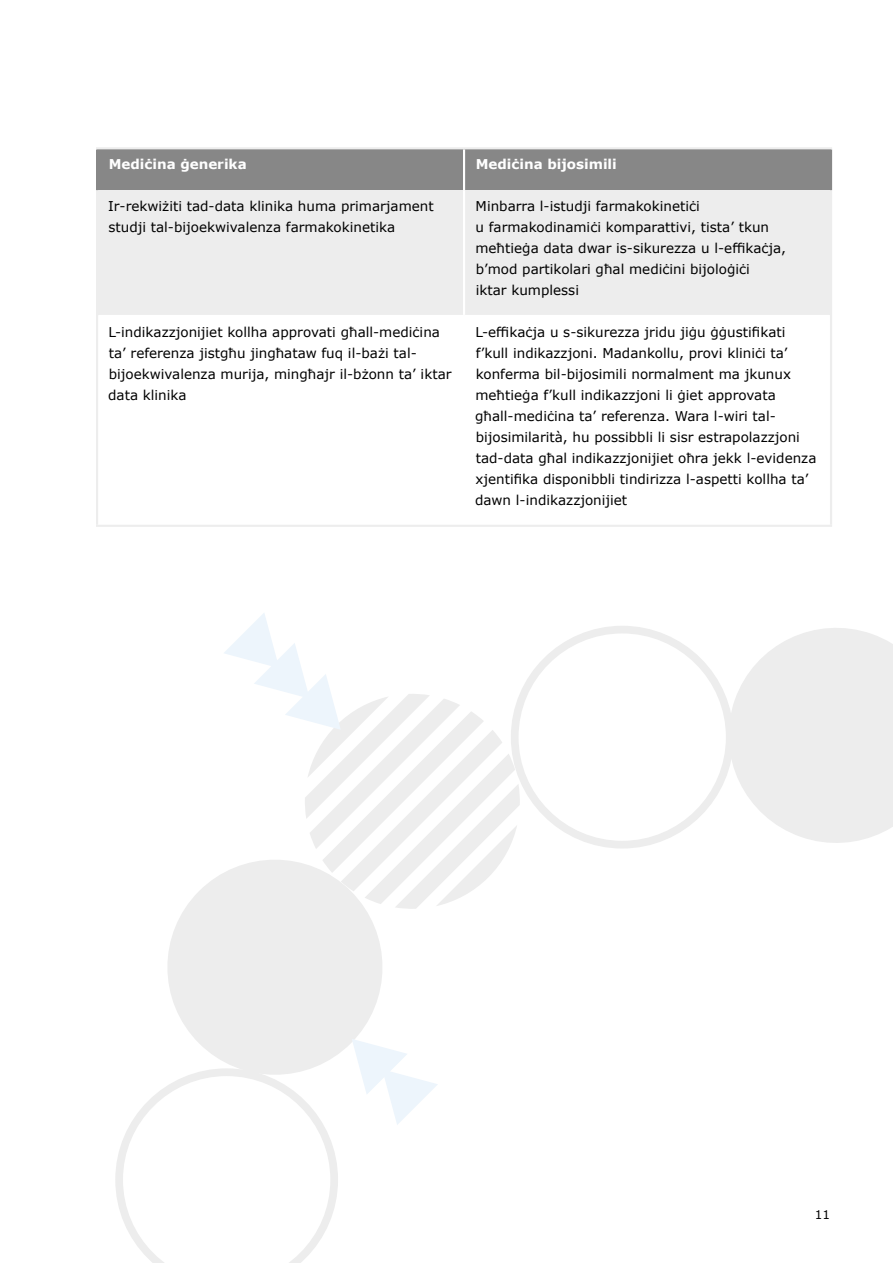
<style>
.page{position:relative;width:893px;height:1263px;background:#fff}
.page>*{position:absolute;margin:0;border:0;box-sizing:border-box;transform-origin:0 0}
.t1{font:13.5px/21px "Verdana";color:#000}
.t2{font:700 13.5px "Verdana";color:#fff}
.t3{font:12px "Verdana";color:#000}
</style>
<div class="page">
<svg style="left:734px;top:628px;width:159px;height:215px"></svg>
<svg style="left:168px;top:873px;width:214px;height:195px;fill:#ededed"></svg>
<svg style="left:520px;top:626px;width:214px;height:222px"></svg>
<svg style="left:115px;top:1068px;width:223px;height:195px"></svg>
<svg style="left:223px;top:613px;width:297px;height:296px"></svg>
<svg style="left:352px;top:1039px;width:86px;height:86px"></svg>
<div style="left:98px;top:149px;width:732px;height:41px;background:#878787"></div>
<div style="left:98px;top:190px;width:732px;height:125px;background:#ededed"></div>
<hr style="left:463px;top:190px;width:2px;height:125px;background:#fff">
<hr style="left:463px;top:149px;width:2px;height:41px;background:#fff">
<hr style="left:96px;top:190px;width:2px;height:126px;background:#ededed">
<hr style="left:830px;top:190px;width:2px;height:126px;background:#ededed">
<hr style="left:96px;top:316px;width:2px;height:209px;background:#ededed">
<hr style="left:830px;top:316px;width:2px;height:209px;background:#ededed">
<hr style="left:96px;top:525px;width:368px;height:2px;background:#ededed">
<hr style="left:464px;top:525px;width:368px;height:2px;background:#ededed">
<hr style="left:96px;top:149px;width:2px;height:41px;background:#878787">
<hr style="left:830px;top:149px;width:2px;height:41px;background:#878787">
<hr style="left:96px;top:147px;width:368px;height:2px;background:#ededed">
<hr style="left:464px;top:147px;width:368px;height:2px;background:#ededed">
<p class="t2" style="left:109px;top:155px;width:139px">Mediċina ġenerika</p>
<p class="t2" style="left:476px;top:155px;width:143px">Mediċina bijosimili</p>
<p class="t1" style="left:108px;top:195px;width:327px">Ir-rekwiżiti tad-data klinika huma primarjament studji tal-bijoekwivalenza farmakokinetika</p>
<p class="t1" style="left:475px;top:195px;width:312px">Minbarra l-istudji farmakokinetiċi<br>u farmakodinamiċi komparattivi, tista’ tkun meħtieġa data dwar is-sikurezza u l-effikaċja, b’mod partikolari għal mediċini bijoloġiċi<br>iktar kumplessi</p>
<p class="t1" style="left:108px;top:321px;width:345px">L-indikazzjonijiet kollha approvati għall-mediċina ta’ referenza jistgħu jingħataw fuq il-bażi tal&shy;bijoekwivalenza murija, mingħajr il-bżonn ta’ iktar data klinika</p>
<p class="t1" style="left:475px;top:321px;width:343px">L-effikaċja u s-sikurezza jridu jiġu ġġustifikati f’kull indikazzjoni. Madankollu, provi kliniċi ta’ konferma bil-bijosimili normalment ma jkunux meħtieġa f’kull indikazzjoni li ġiet approvata għall-mediċina ta’ referenza. Wara l-wiri tal&shy;bijosimilarità, hu possibbli li sisr estrapolazzjoni tad-data għal indikazzjonijiet oħra jekk l-evidenza xjentifika disponibbli tindirizza l-aspetti kollha ta’ dawn l-indikazzjonijiet</p>
<p class="t3" style="left:815px;top:1206px;width:17px">11</p>
</div>
